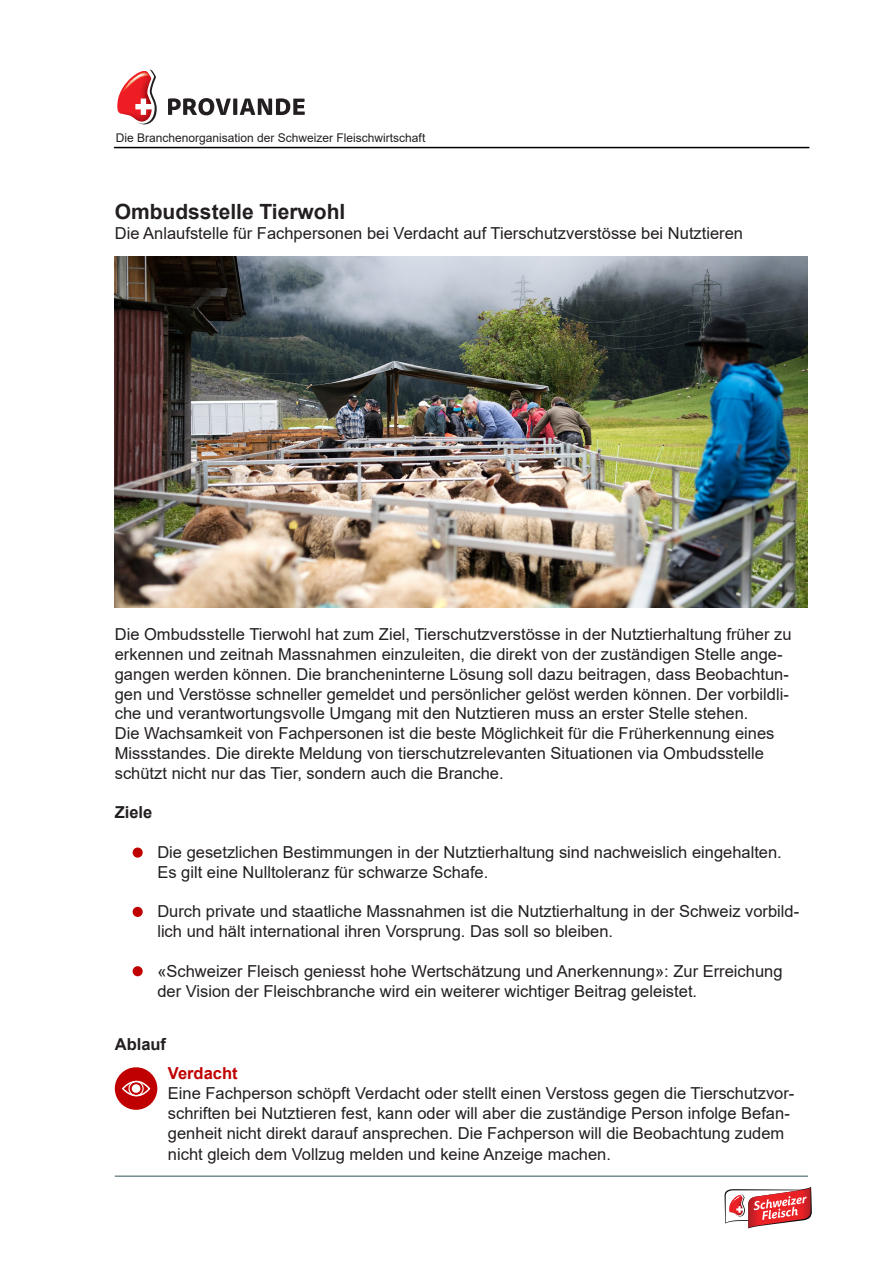
<style>
.page{position:relative;width:893px;height:1263px;background:#fff}
.page>*{position:absolute;margin:0;border:0;box-sizing:border-box;transform-origin:0 0}
.t1{font:700 21px "Arial";color:#231f20}
.t2{font:16.5px/19.8px "Arial";color:#231f20}
.t3{font:700 16.5px "Arial";color:#231f20}
.t4{font:700 16.5px "Arial";color:#c00000}
.t5{font:12px "Arial";color:#231f20}
</style>
<div class="page">
<img style="left:115px;top:256px;width:693px;height:351px">
<div style="left:133px;top:847px;width:10px;height:11px;background:#c00000;border-radius:50%"></div>
<div style="left:133px;top:907px;width:10px;height:10px;background:#c00000;border-radius:50%"></div>
<div style="left:133px;top:966px;width:10px;height:10px;background:#c00000;border-radius:50%"></div>
<svg style="left:724px;top:1187px;width:88px;height:41px"></svg>
<hr style="left:115px;top:1176px;width:693px;height:1px;background:#305256">
<div style="left:115px;top:1067px;width:42px;height:43px;background:#c00000;border-radius:50%"></div>
<svg style="left:121px;top:1072px;width:30px;height:32px"></svg>
<div style="left:128px;top:1081px;width:16px;height:15px;border:1px solid #fff;border-radius:50%"></div>
<div style="left:132px;top:1084px;width:8px;height:9px;background:#fff;border-radius:50%"></div>
<svg style="left:117px;top:69px;width:40px;height:55px"></svg>
<svg style="left:168px;top:98px;width:137px;height:17px"></svg>
<hr style="left:114px;top:147px;width:695px;height:1px;background:#000">
<p class="t5" style="left:116px;top:129px;width:311px">Die Branchenorganisation der Schweizer Fleischwirtschaft</p>
<p class="t1" style="left:115px;top:197px;width:232px">Ombudsstelle Tierwohl</p>
<p class="t2" style="left:115px;top:223px;width:630px">Die Anlaufstelle für Fachpersonen bei Verdacht auf Tierschutzverstösse bei Nutztieren</p>
<p class="t2" style="left:115px;top:624px;width:678px">Die Ombudsstelle Tierwohl hat zum Ziel, Tierschutzverstösse in der Nutztierhaltung früher zu erkennen und zeitnah Massnahmen einzuleiten, die direkt von der zuständigen Stelle ange&shy;gangen werden können. Die brancheninterne Lösung soll dazu beitragen, dass Beobachtun&shy;gen und Verstösse schneller gemeldet und persönlicher gelöst werden können. Der vorbildli&shy;che und verantwortungsvolle Umgang mit den Nutztieren muss an erster Stelle stehen.</p>
<p class="t2" style="left:115px;top:723px;width:661px">Die Wachsamkeit von Fachpersonen ist die beste Möglichkeit für die Früherkennung eines<br>Missstandes. Die direkte Meldung von tierschutzrelevanten Situationen via Ombudsstelle schützt nicht nur das Tier, sondern auch die Branche.</p>
<p class="t3" style="left:115px;top:801px;width:39px">Ziele</p>
<p class="t2" style="left:157px;top:842px;width:626px">Die gesetzlichen Bestimmungen in der Nutztierhaltung sind nachweislich eingehalten.</p>
<p class="t2" style="left:157px;top:862px;width:333px">Es gilt eine Nulltoleranz für schwarze Schafe.</p>
<p class="t2" style="left:157px;top:901px;width:643px">Durch private und staatliche Massnahmen ist die Nutztierhaltung in der Schweiz vorbild&shy;lich und hält international ihren Vorsprung. Das soll so bleiben.</p>
<p class="t2" style="left:157px;top:961px;width:627px">«Schweizer Fleisch geniesst hohe Wertschätzung und Anerkennung»: Zur Erreichung der Vision der Fleischbranche wird ein weiterer wichtiger Beitrag geleistet.</p>
<p class="t3" style="left:115px;top:1032px;width:53px">Ablauf</p>
<p class="t4" style="left:168px;top:1062px;width:71px">Verdacht</p>
<p class="t2" style="left:168px;top:1083px;width:628px">Eine Fachperson schöpft Verdacht oder stellt einen Verstoss gegen die Tierschutzvor&shy;schriften bei Nutztieren fest, kann oder will aber die zuständige Person infolge Befan&shy;genheit nicht direkt darauf ansprechen. Die Fachperson will die Beobachtung zudem</p>
<p class="t2" style="left:168px;top:1144px;width:445px">nicht gleich dem Vollzug melden und keine Anzeige machen.</p>
</div>
